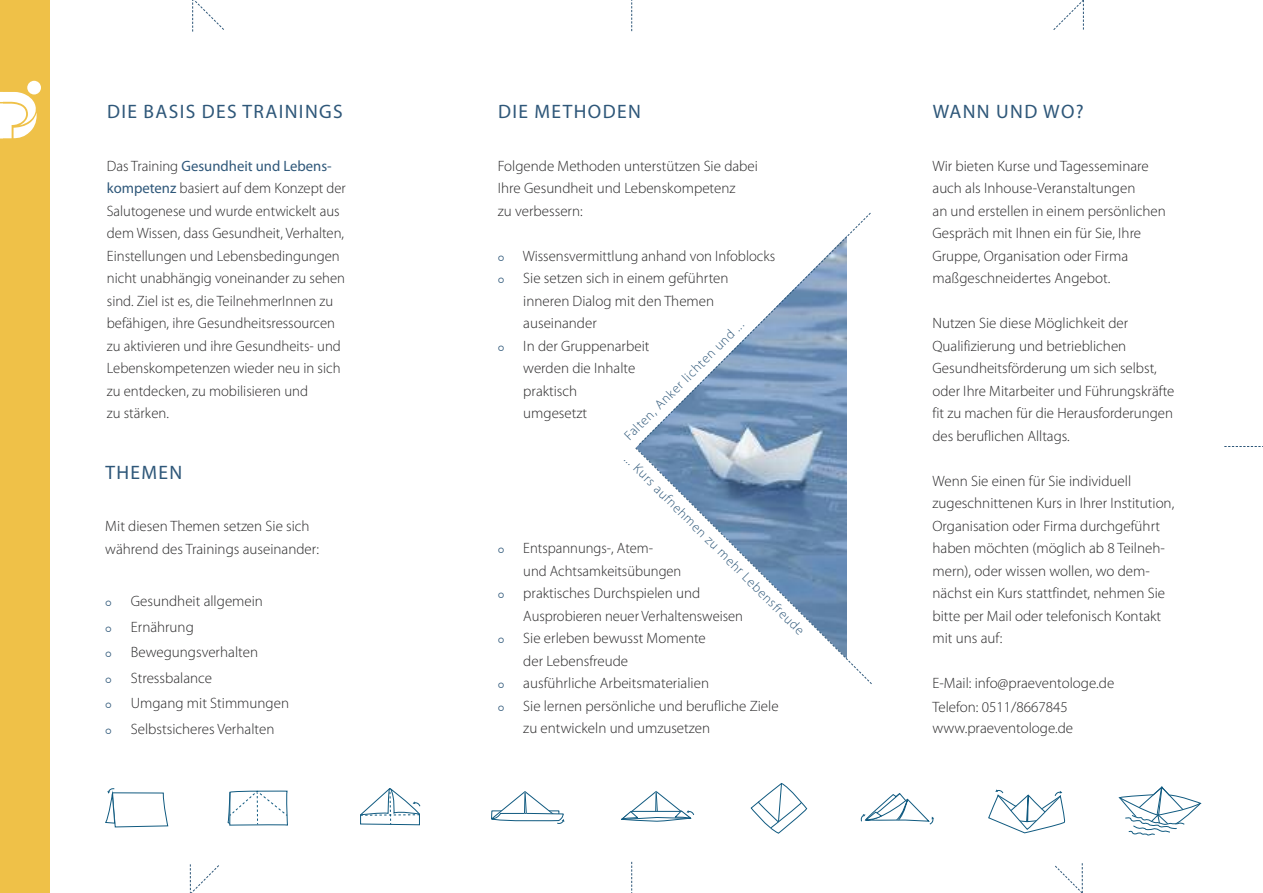
<style>
.page{position:relative;width:1263px;height:893px;background:#fff}
.page>*{position:absolute;margin:0;border:0;box-sizing:border-box;transform-origin:0 0}
.t1{font:19.5px "Myriad Pro";letter-spacing:.07em;color:#2e5779}
.t2{font:300 15px/22.5px "Myriad Pro";color:#272627}
.t3{font:300 13.5px "Myriad Pro";color:#2e5779}
.s1{font-weight:400;color:#2e5779}
</style>
<div class="page">
<svg style="left:1119px;top:786px;width:82px;height:50px"></svg>
<svg style="left:631px;top:0;width:1px;height:31px"></svg>
<svg style="left:631px;top:862px;width:1px;height:31px"></svg>
<svg style="left:1224px;top:446px;width:39px;height:1px"></svg>
<svg style="left:638px;top:448px;width:232px;height:234px"></svg>
<svg style="left:641px;top:215px;width:227px;height:229px"></svg>
<svg style="left:635px;top:442px;width:7px;height:9px"></svg>
<svg style="left:360px;top:788px;width:60px;height:37px"></svg>
<svg style="left:491px;top:791px;width:73px;height:33px"></svg>
<svg style="left:621px;top:791px;width:73px;height:31px"></svg>
<svg style="left:105px;top:788px;width:63px;height:39px"></svg>
<svg style="left:227px;top:791px;width:61px;height:35px"></svg>
<svg style="left:750px;top:783px;width:57px;height:51px"></svg>
<svg style="left:861px;top:793px;width:73px;height:32px"></svg>
<svg style="left:988px;top:789px;width:78px;height:44px"></svg>
<div style="left:0;top:0;width:50px;height:893px;background:#efc148"></div>
<svg style="left:1053px;top:0;width:31px;height:30px"></svg>
<svg style="left:1055px;top:863px;width:28px;height:30px"></svg>
<svg style="left:189px;top:864px;width:30px;height:29px"></svg>
<svg style="left:192px;top:0;width:32px;height:32px"></svg>
<div style="left:27px;top:81px;width:14px;height:13px;background:#fff;border-radius:50%"></div>
<svg style="left:0;top:92px;width:37px;height:46px"></svg>
<h1 class="t1" style="left:107px;top:104px;width:237px">DIE BASIS DES TRAININGS</h1>
<p class="t2" style="left:107px;top:156px;width:240px">Das Training <span class="s1">Gesundheit und Lebens&shy;kompetenz</span> basiert auf dem Konzept der Salutogenese und wurde entwickelt aus dem Wissen, dass Gesundheit, Verhalten, Einstellungen und Lebensbedingungen nicht unabhängig voneinander zu sehen sind. Ziel ist es, die TeilnehmerInnen zu befähigen, ihre Gesundheitsressourcen zu aktivieren und ihre Gesundheits- und Lebenskompetenzen wieder neu in sich zu entdecken, zu mobilisieren und<br>zu stärken.</p>
<h1 class="t1" style="left:105px;top:465px;width:78px">THEMEN</h1>
<p class="t2" style="left:105px;top:516px;width:215px">Mit diesen Themen setzen Sie sich während des Trainings auseinander:</p>
<p class="t2" style="left:131px;top:590px;width:160px;line-height:25.5px">Gesundheit allgemein<br>Ernährung<br>Bewegungsverhalten<br>Stressbalance<br>Umgang mit Stimmungen<br>Selbstsicheres Verhalten</p>
<h1 class="t1" style="left:498px;top:104px;width:144px">DIE METHODEN</h1>
<p class="t2" style="left:498px;top:156px;width:262px">Folgende Methoden unterstützen Sie dabei<br>Ihre Gesundheit und Lebenskompetenz<br>zu verbessern:</p>
<p class="t2" style="left:523px;top:246px;width:254px">Wissensvermittlung anhand von Infoblocks<br>Sie setzen sich in einem geführten inneren Dialog mit den Themen auseinander<br>In der Gruppenarbeit<br>werden die Inhalte<br>praktisch<br>umgesetzt</p>
<p class="t3" style="left:623px;top:434px;width:164px;rotate:-45deg">Falten, Anker lichten und ...</p>
<p class="t3" style="left:630px;top:453px;width:250px;rotate:45deg">... Kurs aufnehmen zu mehr Lebensfreude</p>
<p class="t2" style="left:523px;top:538px;width:257px">Entspannungs-, Atem-<br>und Achtsamkeitsübungen<br>praktisches Durchspielen und<br>Ausprobieren neuer Verhaltensweisen<br>Sie erleben bewusst Momente<br>der Lebensfreude<br>ausführliche Arbeitsmaterialien<br>Sie lernen persönliche und berufliche Ziele zu entwickeln und umzusetzen</p>
<h1 class="t1" style="left:933px;top:104px;width:152px">WANN UND WO?</h1>
<p class="t2" style="left:932px;top:156px;width:235px">Wir bieten Kurse und Tagesseminare auch als Inhouse-Veranstaltungen<br>an und erstellen in einem persönlichen Gespräch mit Ihnen ein für Sie, Ihre Gruppe, Organisation oder Firma maßgeschneidertes Angebot.</p>
<p class="t2" style="left:932px;top:313px;width:243px">Nutzen Sie diese Möglichkeit der Qualifizierung und betrieblichen Gesundheitsförderung um sich selbst, oder Ihre Mitarbeiter und Führungskräfte fit zu machen für die Herausforderungen des beruflichen Alltags.</p>
<p class="t2" style="left:932px;top:471px;width:243px">Wenn Sie einen für Sie individuell zugeschnittenen Kurs in Ihrer Institution, Organisation oder Firma durchgeführt haben möchten (möglich ab 8 Teilneh&shy;mern), oder wissen wollen, wo dem&shy;nächst ein Kurs stattfindet, nehmen Sie bitte per Mail oder telefonisch Kontakt mit uns auf:</p>
<p class="t2" style="left:932px;top:672px;width:183px;line-height:24px">E-Mail: info@praeventologe.de<br>Telefon: 0511/8667845</p>
<p class="t2" style="left:932px;top:718px;width:142px">www.praeventologe.de</p>
</div>
